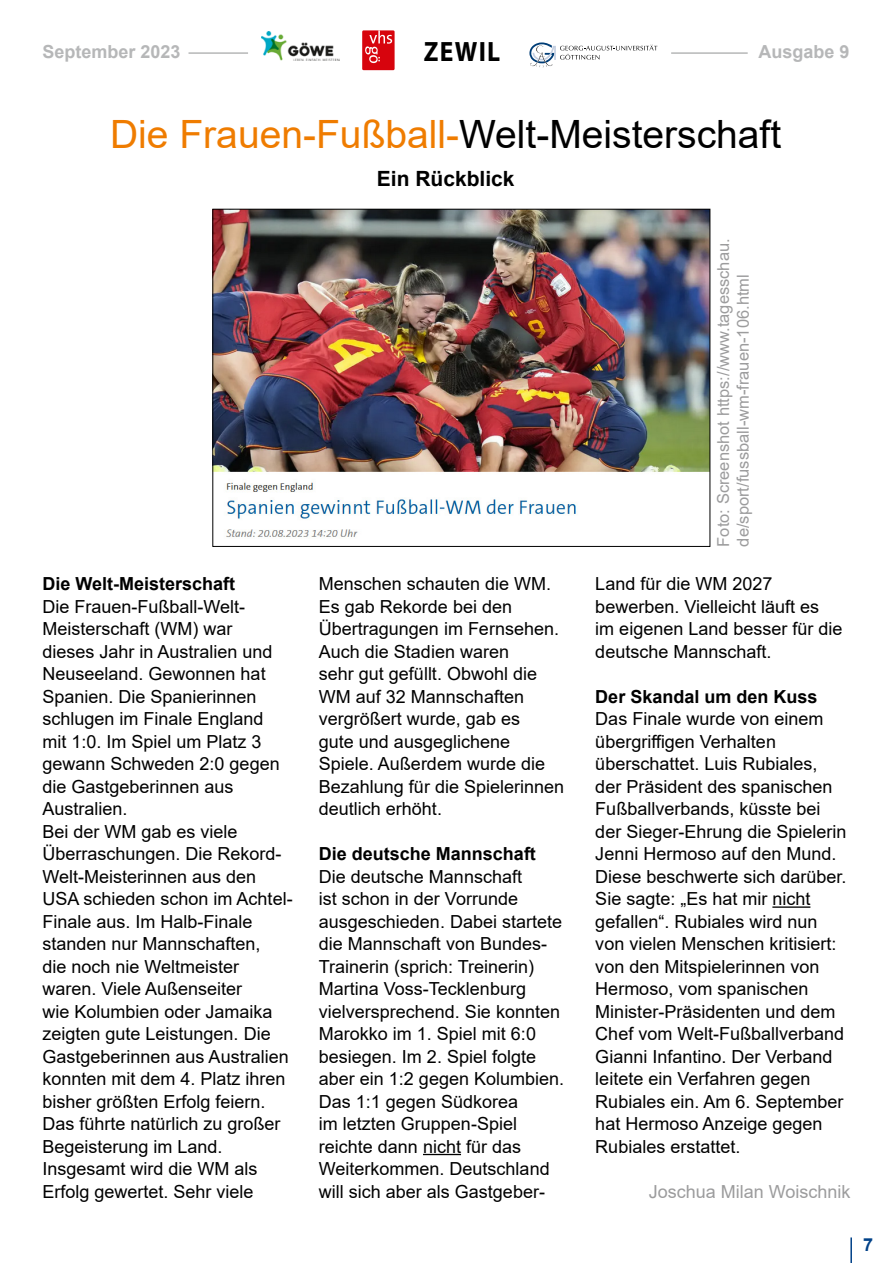
<style>
.page{position:relative;width:893px;height:1263px;background:#fff}
.page>*{position:absolute;margin:0;border:0;box-sizing:border-box;transform-origin:0 0}
.t1{font:39px "Arial";color:#ef7c00}
.t2{font:700 28.05px "Myriad Pro";letter-spacing:.05em;color:#000;scale:.91 1}
.t3{font:700 21px "Arial";color:#000}
.t4{font:18px/22.5px "Arial";color:#000}
.t5{font:700 18px "Arial";color:#000}
.t6{font:18px "Arial";color:#9c9c9d}
.t7{font:700 18px "Arial";color:#b6b7b8}
.t8{font:700 18px "Arial";color:#004188}
.t9{font:16.5px/19.5px "Arial";color:#9c9c9d}
.s1{color:#000}
</style>
<div class="page">
<hr style="left:850px;top:1237px;width:2px;height:26px;background:#004188">
<hr style="left:423px;top:1154px;width:38px;height:1px;background:#000">
<hr style="left:772px;top:906px;width:38px;height:2px;background:#000">
<hr style="left:189px;top:52px;width:59px;height:2px;background:#b6b7b8">
<hr style="left:671px;top:52px;width:77px;height:2px;background:#b6b7b8">
<svg style="left:529px;top:42px;width:128px;height:25px"></svg>
<img style="left:261px;top:32px;width:78px;height:29px">
<div style="left:362px;top:31px;width:33px;height:39px;background:#d7040d"></div>
<svg style="left:365px;top:31px;width:27px;height:32px"></svg>
<img style="left:215px;top:211px;width:493px;height:327px">
<p class="t7" style="left:43px;top:39px;width:140px">September 2023</p>
<h2 class="t2" style="left:424px;top:33px;width:86px">ZEWIL</h2>
<p class="t7" style="left:758px;top:39px;width:93px">Ausgabe 9</p>
<h1 class="t1" style="left:110px;top:107px;width:673px">Die Frauen-Fußball-<span class="s1">Welt-Meisterschaft</span></h1>
<p class="t3" style="left:377px;top:163px;width:139px">Ein Rückblick</p>
<p class="t5" style="left:43px;top:571px;width:194px">Die Welt-Meisterschaft</p>
<p class="t4" style="left:43px;top:595px;width:252px">Die Frauen-Fußball-Welt-<br>Meisterschaft (WM) war<br>dieses Jahr in Australien und<br>Neuseeland. Gewonnen hat<br>Spanien. Die Spanierinnen schlugen im Finale England<br>mit 1:0. Im Spiel um Platz 3 gewann Schweden 2:0 gegen die Gastgeberinnen aus<br>Australien.<br>Bei der WM gab es viele<br>Überraschungen. Die Rekord-<br>Welt-Meisterinnen aus den<br>USA schieden schon im Achtel-<br>Finale aus. Im Halb-Finale standen nur Mannschaften,<br>die noch nie Weltmeister waren. Viele Außenseiter<br>wie Kolumbien oder Jamaika zeigten gute Leistungen. Die<br>Gastgeberinnen aus Australien konnten mit dem 4. Platz ihren bisher größten Erfolg feiern.<br>Das führte natürlich zu großer<br>Begeisterung im Land.<br>Insgesamt wird die WM als<br>Erfolg gewertet. Sehr viele</p>
<p class="t4" style="left:319px;top:572px;width:247px">Menschen schauten die WM.<br>Es gab Rekorde bei den<br>Übertragungen im Fernsehen.<br>Auch die Stadien waren<br>sehr gut gefüllt. Obwohl die<br>WM auf 32 Mannschaften vergrößert wurde, gab es<br>gute und ausgeglichene<br>Spiele. Außerdem wurde die<br>Bezahlung für die Spielerinnen deutlich erhöht.</p>
<p class="t5" style="left:319px;top:841px;width:219px">Die deutsche Mannschaft</p>
<p class="t4" style="left:319px;top:865px;width:247px">Die deutsche Mannschaft<br>ist schon in der Vorrunde ausgeschieden. Dabei startete die Mannschaft von Bundes-<br>Trainerin (sprich: Treinerin)<br>Martina Voss-Tecklenburg vielversprechend. Sie konnten<br>Marokko im 1. Spiel mit 6:0 besiegen. Im 2. Spiel folgte aber ein 1:2 gegen Kolumbien.<br>Das 1:1 gegen Südkorea<br>im letzten Gruppen-Spiel reichte dann nicht für das<br>Weiterkommen. Deutschland will sich aber als Gastgeber-</p>
<p class="t9" style="left:714px;top:547px;width:310px;rotate:-90deg">Foto: Screenshot https://www.tagesschau. de/sport/fussball-wm-frauen-106.html</p>
<p class="t4" style="left:595px;top:572px;width:249px">Land für die WM 2027 bewerben. Vielleicht läuft es im eigenen Land besser für die deutsche Mannschaft.</p>
<p class="t5" style="left:595px;top:684px;width:224px">Der Skandal um den Kuss</p>
<p class="t4" style="left:595px;top:707px;width:253px">Das Finale wurde von einem übergriffigen Verhalten überschattet. Luis Rubiales, der Präsident des spanischen<br>Fußballverbands, küsste bei der Sieger-Ehrung die Spielerin<br>Jenni Hermoso auf den Mund.<br>Diese beschwerte sich darüber.<br>Sie sagte: „Es hat mir nicht gefallen“. Rubiales wird nun von vielen Menschen kritisiert: von den Mitspielerinnen von<br>Hermoso, vom spanischen<br>Minister-Präsidenten und dem<br>Chef vom Welt-Fußballverband<br>Gianni Infantino. Der Verband leitete ein Verfahren gegen<br>Rubiales ein. Am 6. September hat Hermoso Anzeige gegen<br>Rubiales erstattet.</p>
<p class="t6" style="left:649px;top:1179px;width:203px">Joschua Milan Woischnik</p>
<p class="t8" style="left:863px;top:1231px;width:12px">7</p>
</div>
